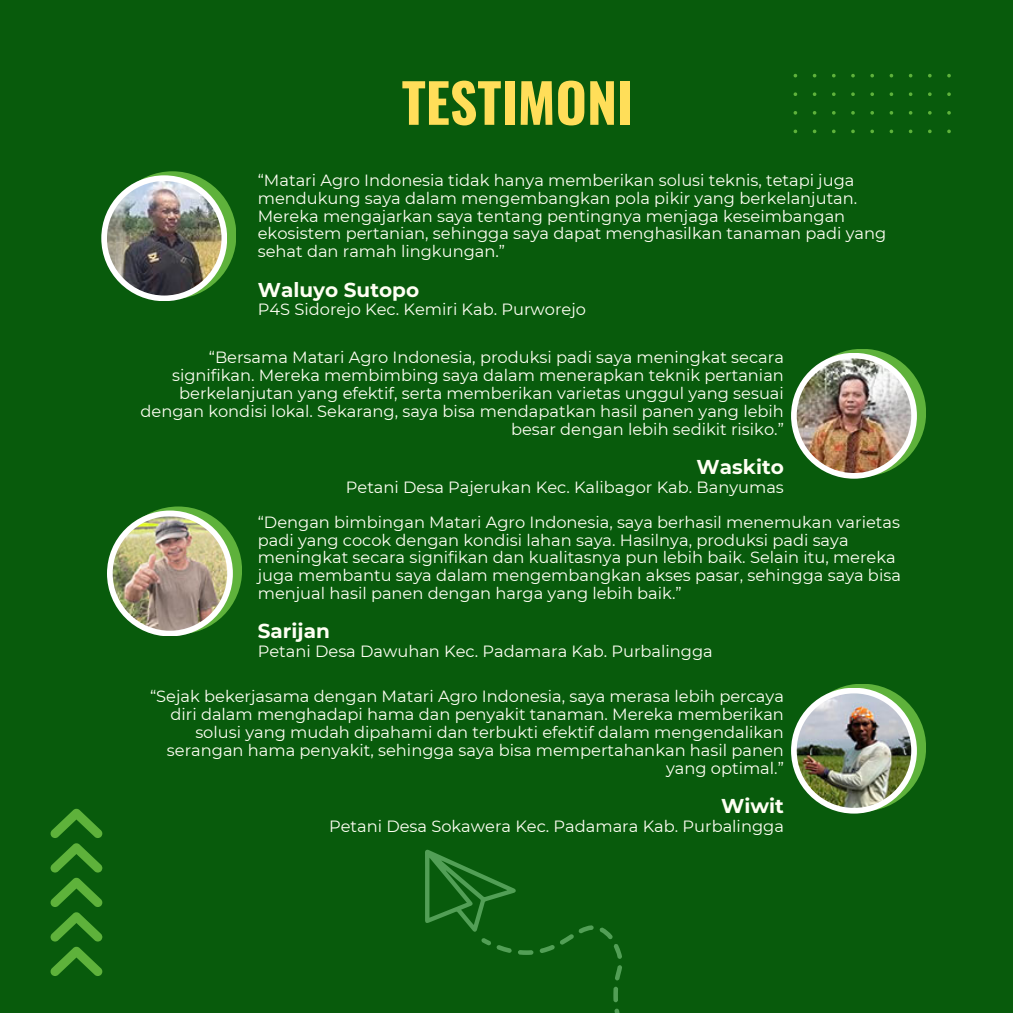
<style>
.page{position:relative;width:1013px;height:1013px;background:#fff}
.page>*{position:absolute;margin:0;border:0;box-sizing:border-box;transform-origin:0 0}
.t1{font:700 53.75px "Oswald";color:#ffde59}
.t2{font:700 20px "Montserrat";color:#fefff3}
.t3{font:16.25px/17.8px "Montserrat";color:#fefff3}
</style>
<div class="page">
<div style="left:0;top:0;width:1012px;height:1012px;background:#085b0c"></div>
<svg style="left:798px;top:349px;width:128px;height:127px"></svg>
<div style="left:791px;top:353px;width:125px;height:125px;background:#fff;border-radius:50%"></div>
<img style="left:796px;top:358px;width:115px;height:115px;border-radius:50%">
<svg style="left:793px;top:73px;width:157px;height:60px"></svg>
<svg style="left:425px;top:849px;width:197px;height:163px"></svg>
<div style="left:109px;top:171px;width:127px;height:128px;background:#5eb23b;border-radius:50%"></div>
<svg style="left:101px;top:175px;width:126px;height:126px;background:#f0f3ef"></svg>
<img style="left:107px;top:181px;width:114px;height:114px;border-radius:50%">
<div style="left:114px;top:506px;width:128px;height:128px;background:#5eb23b;border-radius:50%"></div>
<svg style="left:107px;top:510px;width:126px;height:126px;background:#f2f5ef"></svg>
<img style="left:113px;top:516px;width:114px;height:114px;border-radius:50%">
<svg style="left:798px;top:683px;width:128px;height:128px"></svg>
<svg style="left:791px;top:687px;width:125px;height:126px;background:#f0f4ee"></svg>
<img style="left:796px;top:693px;width:115px;height:114px;border-radius:50%">
<svg style="left:50px;top:808px;width:52px;height:168px"></svg>
<p class="t1" style="left:402px;top:61px;width:233px">TESTIMONI</p>
<p class="t3" style="left:258px;top:171px;width:630px">“Matari Agro Indonesia tidak hanya memberikan solusi teknis, tetapi juga mendukung saya dalam mengembangkan pola pikir yang berkelanjutan.<br>Mereka mengajarkan saya tentang pentingnya menjaga keseimbangan ekosistem pertanian, sehingga saya dapat menghasilkan tanaman padi yang sehat dan ramah lingkungan.”</p>
<p class="t2" style="left:258px;top:277px;width:163px">Waluyo Sutopo</p>
<p class="t3" style="left:258px;top:301px;width:330px">P4S Sidorejo Kec. Kemiri Kab. Purworejo</p>
<p class="t3" style="left:140px;top:349px;width:645px;text-align:right">“Bersama Matari Agro Indonesia, produksi padi saya meningkat secara signifikan. Mereka membimbing saya dalam menerapkan teknik pertanian berkelanjutan yang efektif, serta memberikan varietas unggul yang sesuai dengan kondisi lokal. Sekarang, saya bisa mendapatkan hasil panen yang lebih besar dengan lebih sedikit risiko.”</p>
<p class="t2" style="left:696px;top:454px;width:89px">Waskito</p>
<p class="t3" style="left:346px;top:478px;width:439px">Petani Desa Pajerukan Kec. Kalibagor Kab. Banyumas</p>
<p class="t3" style="left:258px;top:513px;width:644px">“Dengan bimbingan Matari Agro Indonesia, saya berhasil menemukan varietas padi yang cocok dengan kondisi lahan saya. Hasilnya, produksi padi saya meningkat secara signifikan dan kualitasnya pun lebih baik. Selain itu, mereka juga membantu saya dalam mengembangkan akses pasar, sehingga saya bisa menjual hasil panen dengan harga yang lebih baik.”</p>
<p class="t2" style="left:258px;top:619px;width:74px">Sarijan</p>
<p class="t3" style="left:258px;top:642px;width:456px">Petani Desa Dawuhan Kec. Padamara Kab. Purbalingga</p>
<p class="t3" style="left:150px;top:687px;width:635px;text-align:right">“Sejak bekerjasama dengan Matari Agro Indonesia, saya merasa lebih percaya diri dalam menghadapi hama dan penyakit tanaman. Mereka memberikan solusi yang mudah dipahami dan terbukti efektif dalam mengendalikan serangan hama penyakit, sehingga saya bisa mempertahankan hasil panen yang optimal.”</p>
<p class="t2" style="left:721px;top:793px;width:64px">Wiwit</p>
<p class="t3" style="left:329px;top:817px;width:456px">Petani Desa Sokawera Kec. Padamara Kab. Purbalingga</p>
</div>
